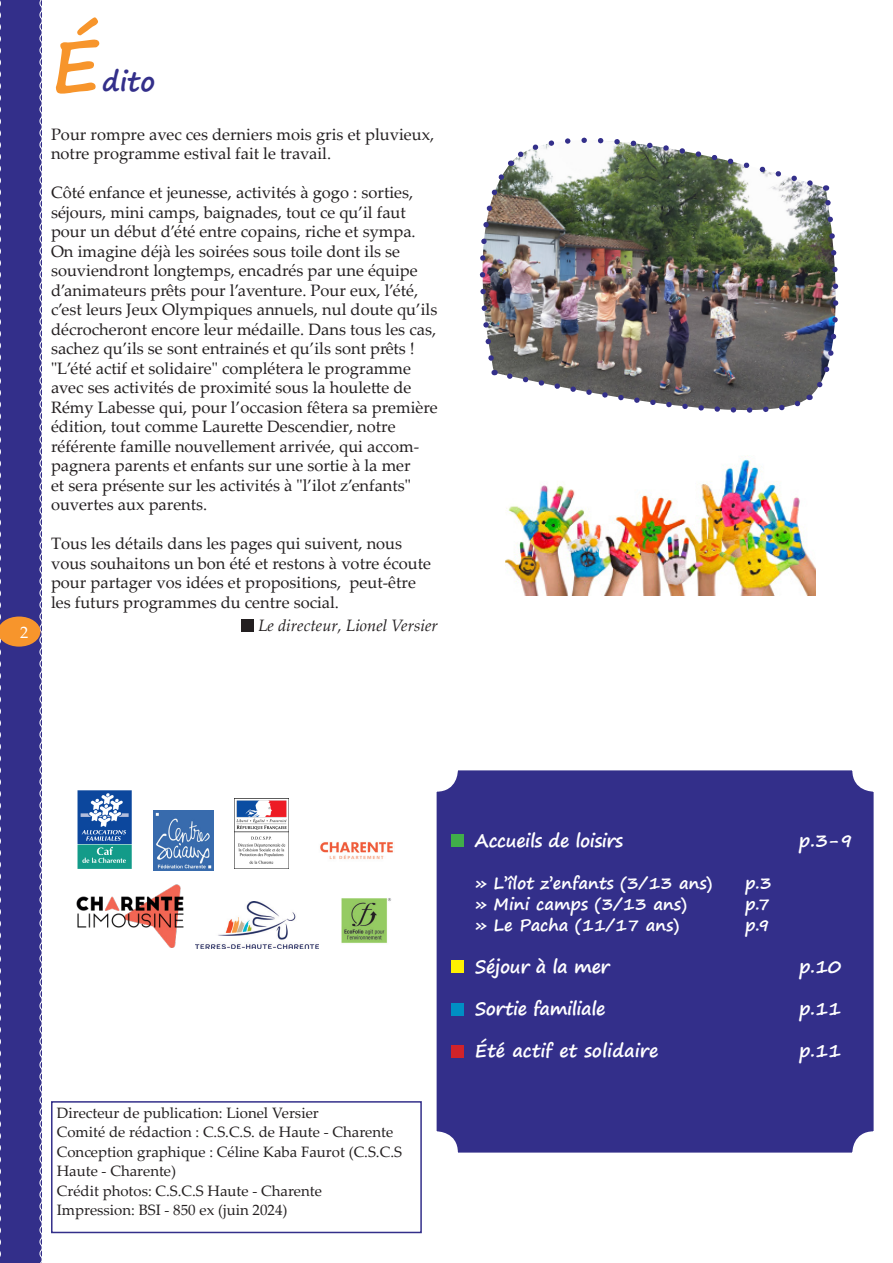
<style>
.page{position:relative;width:893px;height:1263px;background:#fff}
.page>*{position:absolute;margin:0;border:0;box-sizing:border-box;transform-origin:0 0}
.Titre{font:700 72px "Segoe Print";color:#f7952c}
.Titre-2{font:700 27px "Segoe Print";color:#332f8a}
.titre_partie{font:700 18px "Segoe Print";letter-spacing:-.025em;color:#fff}
.titre_partie-2{font:700 18px "Segoe Print";color:#fff}
.texte{font:16.5px/19.5px "Palatino Linotype";color:#231f20}
.Titre-3{font:700 16.5px "Segoe Print";color:#fff}
.texte-2{font:italic 16.5px "Palatino Linotype";color:#231f20}
.t1{font:16.5px "Palatino Linotype";color:#fff}
.texte-3{font:15px/19.5px "Palatino Linotype";color:#231f20}
</style>
<div class="page">
<svg style="left:0;top:0;width:42px;height:1263px"></svg>
<svg style="left:0;top:616px;width:40px;height:31px"></svg>
<img style="left:506px;top:455px;width:310px;height:141px">
<div style="left:436px;top:770px;width:438px;height:383px;background:#332f8a"></div>
<img style="left:479px;top:137px;width:360px;height:276px">
<div style="left:51px;top:1101px;width:371px;height:132px;border:2px solid #332f8a"></div>
<img style="left:77px;top:790px;width:55px;height:79px">
<img style="left:154px;top:811px;width:59px;height:59px">
<img style="left:234px;top:798px;width:54px;height:70px">
<div style="left:451px;top:834px;width:13px;height:12px;background:#40ae49"></div>
<div style="left:451px;top:1003px;width:13px;height:13px;background:#008fc4"></div>
<div style="left:451px;top:1045px;width:13px;height:12px;background:#d1232a"></div>
<div style="left:241px;top:619px;width:13px;height:13px;background:#231f20"></div>
<div style="left:451px;top:960px;width:13px;height:13px;background:#fff101"></div>
<img style="left:341px;top:898px;width:51px;height:45px">
<img style="left:320px;top:842px;width:73px;height:18px">
<img style="left:76px;top:884px;width:107px;height:64px">
<img style="left:195px;top:901px;width:123px;height:47px">
<p class="Titre" style="left:51px;top:-1px;width:51px">É</p>
<p class="Titre-2" style="left:102px;top:57px;width:55px">dito</p>
<p class="texte" style="left:51px;top:124px;width:385px">Pour rompre avec ces derniers mois gris et pluvieux, notre programme estival fait le travail.</p>
<p class="texte" style="left:51px;top:182px;width:388px">Côté enfance et jeunesse, activités à gogo : sorties, séjours, mini camps, baignades, tout ce qu’il faut pour un début d’été entre copains, riche et sympa.<br>On imagine déjà les soirées sous toile dont ils se souviendront longtemps, encadrés par une équipe d’animateurs prêts pour l’aventure. Pour eux, l’été, c’est leurs Jeux Olympiques annuels, nul doute qu’ils décrocheront encore leur médaille. Dans tous les cas, sachez qu’ils se sont entrainés et qu’ils sont prêts !</p>
<p class="texte" style="left:51px;top:358px;width:388px">"L’été actif et solidaire" complétera le programme avec ses activités de proximité sous la houlette de Rémy Labesse qui, pour l’occasion fêtera sa première édition, tout comme Laurette Descendier, notre référente famille nouvellement arrivée, qui accom&shy;pagnera parents et enfants sur une sortie à la mer<br>et sera présente sur les activités à "l’ilot z’enfants" ouvertes aux parents.</p>
<p class="texte" style="left:51px;top:533px;width:382px">Tous les détails dans les pages qui suivent, nous vous souhaitons un bon été et restons à votre écoute pour partager vos idées et propositions, peut-être les futurs programmes du centre social.</p>
<p class="t1" style="left:20px;top:620px;width:10px">2</p>
<p class="texte-2" style="left:258px;top:613px;width:181px">Le directeur, Lionel Versier</p>
<p class="texte-3" style="left:57px;top:1102px;width:264px">Directeur de publication: Lionel Versier</p>
<p class="texte-3" style="left:57px;top:1122px;width:338px">Comité de rédaction : C.S.C.S. de Haute - Charente</p>
<p class="texte-3" style="left:57px;top:1141px;width:347px">Conception graphique : Céline Kaba Faurot (C.S.C.S<br>Haute - Charente)</p>
<p class="texte-3" style="left:57px;top:1180px;width:267px">Crédit photos: C.S.C.S Haute - Charente</p>
<p class="texte-3" style="left:57px;top:1200px;width:232px">Impression: BSI - 850 ex (juin 2024)</p>
<p class="titre_partie" style="left:475px;top:824px;width:150px">Accueils de loisirs</p>
<p class="titre_partie" style="left:799px;top:824px;width:55px">p.3-9</p>
<p class="Titre-3" style="left:475px;top:868px;width:239px">» L’îlot z’enfants (3/13 ans)</p>
<p class="Titre-3" style="left:745px;top:868px;width:28px">p.3</p>
<p class="Titre-3" style="left:475px;top:889px;width:214px">» Mini camps (3/13 ans)</p>
<p class="Titre-3" style="left:745px;top:889px;width:27px">p.7</p>
<p class="Titre-3" style="left:475px;top:910px;width:206px">» Le Pacha (11/17 ans)</p>
<p class="Titre-3" style="left:745px;top:910px;width:26px">p.9</p>
<p class="titre_partie" style="left:475px;top:950px;width:136px">Séjour à la mer</p>
<p class="titre_partie" style="left:799px;top:950px;width:44px">p.10</p>
<p class="titre_partie" style="left:475px;top:992px;width:132px">Sortie familiale</p>
<p class="titre_partie" style="left:799px;top:992px;width:44px">p.11</p>
<p class="titre_partie-2" style="left:475px;top:1034px;width:185px">Été actif et solidaire</p>
<p class="titre_partie" style="left:799px;top:1034px;width:44px">p.11</p>
</div>
